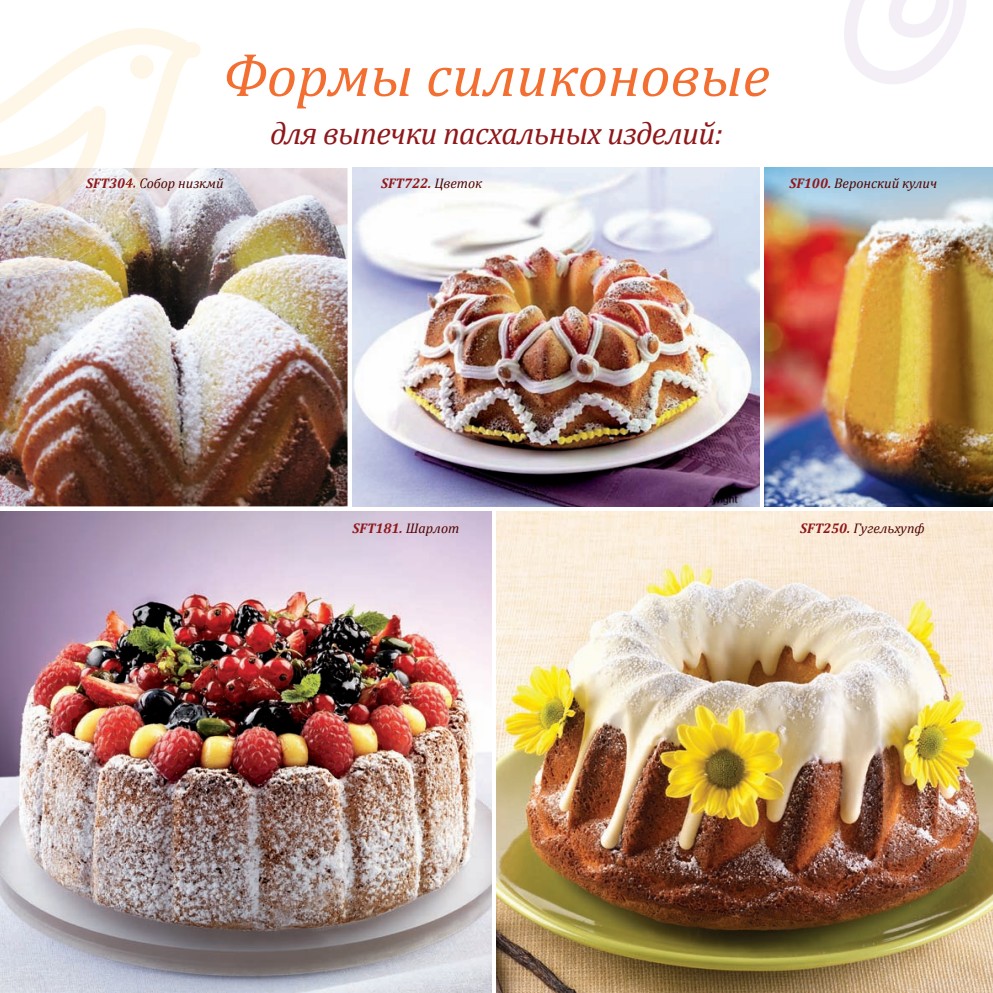
<style>
.page{position:relative;width:993px;height:993px;background:#fff}
.page>*{position:absolute;margin:0;border:0;box-sizing:border-box;transform-origin:0 0}
.t1{font:italic 59.5px "Cambria";color:#f36e31}
.t2{font:italic 31.5px "Cambria";letter-spacing:-.02em;color:#8f171a}
.t3{font:italic 14px "Cambria";color:#4d0300}
.t4{font:italic 700 14px "Cambria";color:#8f171a}
.s1{font-weight:700;color:#8f171a}
.s2{font-weight:400;color:#4d0300}
</style>
<div class="page">
<img style="left:764px;top:168px;width:228px;height:338px">
<img style="left:352px;top:168px;width:407px;height:338px">
<img style="left:0;top:511px;width:491px;height:481px">
<img style="left:0;top:168px;width:347px;height:338px">
<img style="left:496px;top:511px;width:496px;height:481px">
<img style="left:0;top:168px;width:149px;height:110px">
<svg style="left:124px;top:178px;width:21px;height:12px"></svg>
<svg style="left:0;top:28px;width:200px;height:140px"></svg>
<img style="left:0;top:168px;width:92px;height:57px">
<svg style="left:844px;top:0;width:122px;height:84px"></svg>
<h1 class="t1" style="left:223px;top:34px;width:548px">Формы силиконовые</h1>
<h2 class="t2" style="left:270px;top:111px;width:454px">для выпечки пасхальных изделий:</h2>
<p class="t3" style="left:86px;top:173px;width:139px"><span class="s1">SFT304.</span> Собор низкмй</p>
<p class="t4" style="left:381px;top:173px;width:103px">SFT722. <span class="s2">Цветок</span></p>
<p class="t3" style="left:789px;top:173px;width:149px"><span class="s1">SF100.</span> Веронский кулич</p>
<p class="t4" style="left:352px;top:518px;width:108px">SFT181. <span class="s2">Шарлот</span></p>
<p class="t3" style="left:799px;top:518px;width:126px"><span class="s1">SFT250.</span> Гугельхупф</p>
</div>
